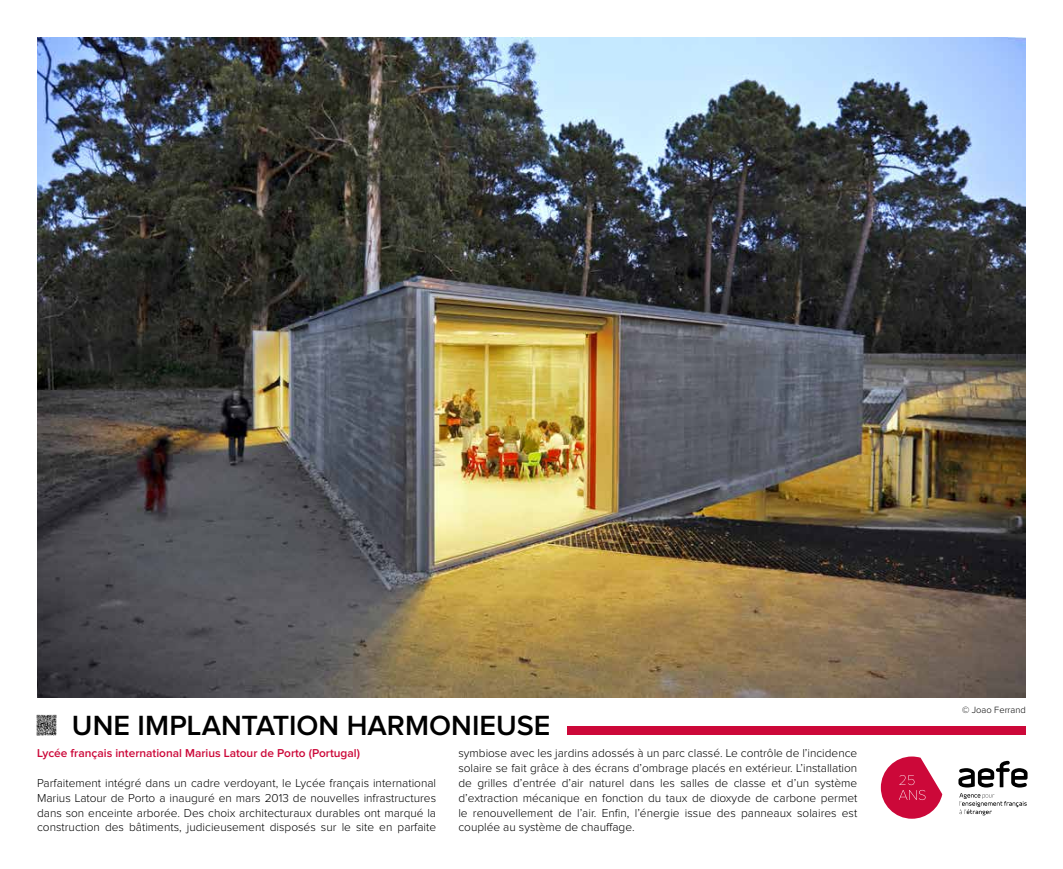
<style>
.page{position:relative;width:1063px;height:869px;background:#fff}
.page>*{position:absolute;margin:0;border:0;box-sizing:border-box;transform-origin:0 0}
.t1{font:600 28.75px "Proxima Nova";color:#000}
.t2{font:300 11.88px/14.9px "Proxima Nova";color:#000;text-align:justify}
.t3{font:600 11.88px "Proxima Nova";color:#cc0839}
.t4{font:300 9.38px "Proxima Nova";color:#000}
</style>
<div class="page">
<img style="left:37px;top:37px;width:989px;height:660px">
<div style="left:567px;top:725px;width:459px;height:9px;background:#cc0839"></div>
<svg style="left:881px;top:756px;width:61px;height:62px"></svg>
<svg style="left:958px;top:760px;width:70px;height:55px"></svg>
<img style="left:36px;top:714px;width:21px;height:21px">
<h1 class="t1" style="left:72px;top:708px;width:480px">UNE IMPLANTATION HARMONIEUSE</h1>
<p class="t3" style="left:37px;top:746px;width:324px">Lycée français international Marius Latour de Porto (Portugal)</p>
<p class="t2" style="left:37px;top:775px;width:401px">Parfaitement intégré dans un cadre verdoyant, le Lycée français international Marius Latour de Porto a inauguré en mars 2013 de nouvelles infrastructures dans son enceinte arborée. Des choix architecturaux durables ont marqué la construction des bâtiments, judicieusement disposés sur le site en parfaite</p>
<p class="t2" style="left:458px;top:745px;width:401px">symbiose avec les jardins adossés à un parc classé. Le contrôle de l’incidence solaire se fait grâce à des écrans d’ombrage placés en extérieur. L’installation de grilles d’entrée d’air naturel dans les salles de classe et d’un système d’extraction mécanique en fonction du taux de dioxyde de carbone permet le renouvellement de l’air. Enfin, l’énergie issue des panneaux solaires est couplée au système de chauffage.</p>
<p class="t4" style="left:962px;top:704px;width:65px">© Joao Ferrand</p>
</div>
